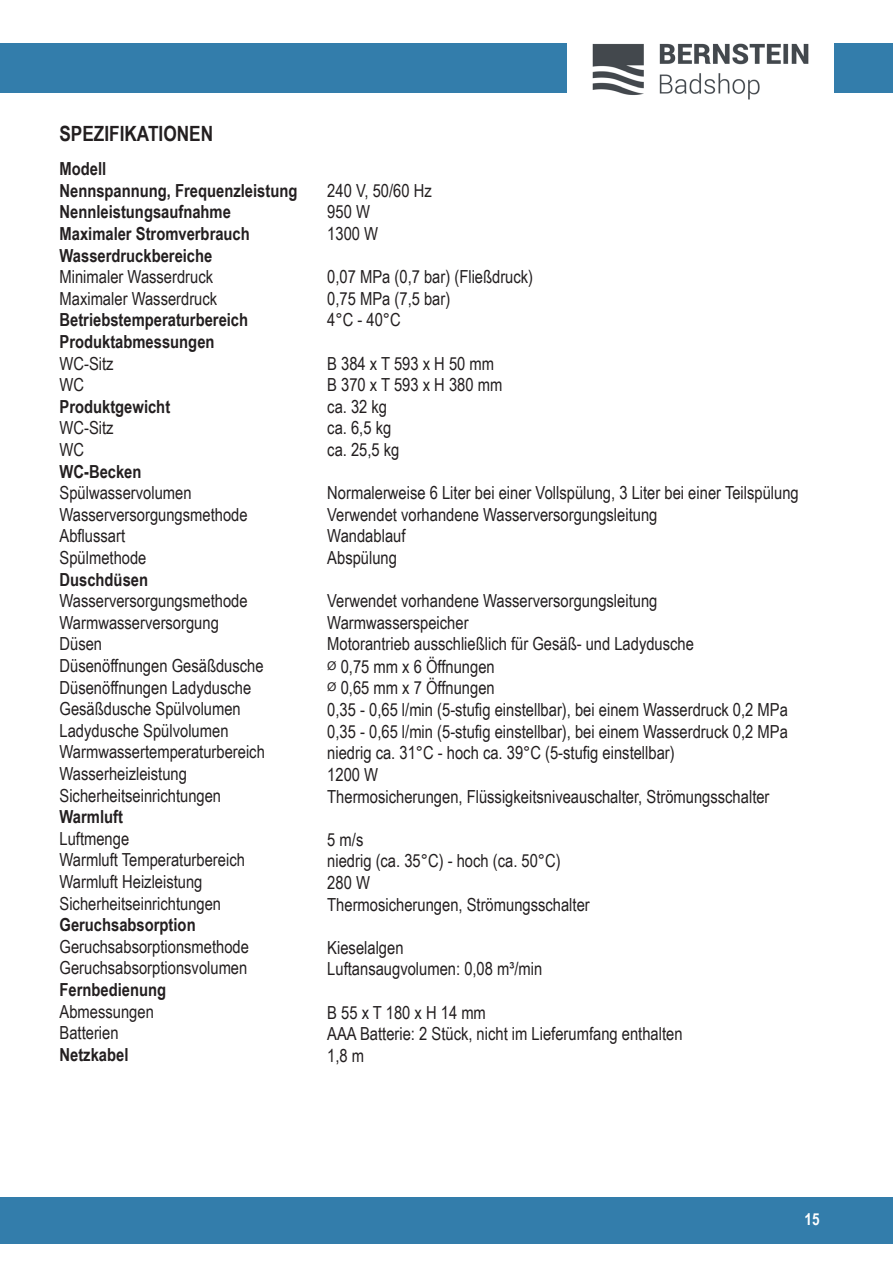
<style>
.page{position:relative;width:893px;height:1263px;background:#fff}
.page>*{position:absolute;margin:0;border:0;box-sizing:border-box;transform-origin:0 0}
.Überschrift{font:700 21px "Arial Narrow";color:#231f20}
.Fließtext{font:18px "Arial Narrow";color:#231f20}
.Fließtext-2{font:700 18px "Arial Narrow";color:#231f20}
.t1{font:700 16.5px "Arial Narrow";color:#fff}
</style>
<div class="page">
<div style="left:0;top:43px;width:893px;height:50px;background:#337dab"></div>
<div style="left:0;top:1197px;width:893px;height:47px;background:#337dab"></div>
<img style="left:568px;top:43px;width:265px;height:57px">
<p class="Überschrift" style="left:59px;top:118px;width:155px">SPEZIFIKATIONEN</p>
<p class="Fließtext-2" style="left:60px;top:155px;width:48px">Modell</p>
<p class="Fließtext-2" style="left:60px;top:177px;width:239px">Nennspannung, Frequenzleistung</p>
<p class="Fließtext-2" style="left:60px;top:198px;width:173px">Nennleistungsaufnahme</p>
<p class="Fließtext-2" style="left:60px;top:220px;width:192px">Maximaler Stromverbrauch</p>
<p class="Fließtext-2" style="left:60px;top:242px;width:154px">Wasserdruckbereiche</p>
<p class="Fließtext" style="left:60px;top:264px;width:155px">Minimaler Wasserdruck</p>
<p class="Fließtext" style="left:60px;top:285px;width:159px">Maximaler Wasserdruck</p>
<p class="Fließtext-2" style="left:60px;top:306px;width:190px">Betriebstemperaturbereich</p>
<p class="Fließtext-2" style="left:60px;top:328px;width:157px">Produktabmessungen</p>
<p class="Fließtext" style="left:60px;top:350px;width:56px">WC-Sitz</p>
<p class="Fließtext" style="left:60px;top:372px;width:26px">WC</p>
<p class="Fließtext-2" style="left:60px;top:393px;width:112px">Produktgewicht</p>
<p class="Fließtext" style="left:60px;top:415px;width:56px">WC-Sitz</p>
<p class="Fließtext" style="left:60px;top:436px;width:26px">WC</p>
<p class="Fließtext-2" style="left:60px;top:458px;width:84px">WC-Becken</p>
<p class="Fließtext" style="left:60px;top:480px;width:134px">Spülwasservolumen</p>
<p class="Fließtext" style="left:60px;top:501px;width:190px">Wasserversorgungsmethode</p>
<p class="Fließtext" style="left:60px;top:523px;width:67px">Abflussart</p>
<p class="Fließtext" style="left:60px;top:544px;width:88px">Spülmethode</p>
<p class="Fließtext-2" style="left:60px;top:566px;width:90px">Duschdüsen</p>
<p class="Fließtext" style="left:60px;top:588px;width:190px">Wasserversorgungsmethode</p>
<p class="Fließtext" style="left:60px;top:609px;width:161px">Warmwasserversorgung</p>
<p class="Fließtext" style="left:60px;top:631px;width:44px">Düsen</p>
<p class="Fließtext" style="left:60px;top:652px;width:206px">Düsenöffnungen Gesäßdusche</p>
<p class="Fließtext" style="left:60px;top:674px;width:193px">Düsenöffnungen Ladydusche</p>
<p class="Fließtext" style="left:60px;top:696px;width:183px">Gesäßdusche Spülvolumen</p>
<p class="Fließtext" style="left:60px;top:717px;width:171px">Ladydusche Spülvolumen</p>
<p class="Fließtext" style="left:60px;top:739px;width:207px">Warmwassertemperaturbereich</p>
<p class="Fließtext" style="left:60px;top:760px;width:129px">Wasserheizleistung</p>
<p class="Fließtext" style="left:60px;top:782px;width:163px">Sicherheitseinrichtungen</p>
<p class="Fließtext-2" style="left:60px;top:803px;width:65px">Warmluft</p>
<p class="Fließtext" style="left:60px;top:825px;width:71px">Luftmenge</p>
<p class="Fließtext" style="left:60px;top:847px;width:187px">Warmluft Temperaturbereich</p>
<p class="Fließtext" style="left:60px;top:868px;width:144px">Warmluft Heizleistung</p>
<p class="Fließtext" style="left:60px;top:890px;width:163px">Sicherheitseinrichtungen</p>
<p class="Fließtext-2" style="left:60px;top:911px;width:138px">Geruchsabsorption</p>
<p class="Fließtext" style="left:60px;top:933px;width:191px">Geruchsabsorptionsmethode</p>
<p class="Fließtext" style="left:60px;top:955px;width:189px">Geruchsabsorptionsvolumen</p>
<p class="Fließtext-2" style="left:60px;top:976px;width:108px">Fernbedienung</p>
<p class="Fließtext" style="left:60px;top:998px;width:96px">Abmessungen</p>
<p class="Fließtext" style="left:60px;top:1020px;width:61px">Batterien</p>
<p class="Fließtext-2" style="left:60px;top:1041px;width:70px">Netzkabel</p>
<p class="Fließtext" style="left:327px;top:177px;width:106px">240 V, 50/60 Hz</p>
<p class="Fließtext" style="left:327px;top:199px;width:44px">950 W</p>
<p class="Fließtext" style="left:327px;top:220px;width:52px">1300 W</p>
<p class="Fließtext" style="left:327px;top:264px;width:207px">0,07 MPa (0,7 bar) (Fließdruck)</p>
<p class="Fließtext" style="left:327px;top:285px;width:125px">0,75 MPa (7,5 bar)</p>
<p class="Fließtext" style="left:327px;top:307px;width:75px">4°C - 40°C</p>
<p class="Fließtext" style="left:327px;top:350px;width:168px">B 384 x T 593 x H 50 mm</p>
<p class="Fließtext" style="left:327px;top:372px;width:177px">B 370 x T 593 x H 380 mm</p>
<p class="Fließtext" style="left:327px;top:393px;width:61px">ca. 32 kg</p>
<p class="Fließtext" style="left:327px;top:415px;width:66px">ca. 6,5 kg</p>
<p class="Fließtext" style="left:327px;top:436px;width:74px">ca. 25,5 kg</p>
<p class="Fließtext" style="left:327px;top:480px;width:473px">Normalerweise 6 Liter bei einer Vollspülung, 3 Liter bei einer Teilspülung</p>
<p class="Fließtext" style="left:327px;top:501px;width:332px">Verwendet vorhandene Wasserversorgungsleitung</p>
<p class="Fließtext" style="left:327px;top:523px;width:80px">Wandablauf</p>
<p class="Fließtext" style="left:327px;top:544px;width:71px">Abspülung</p>
<p class="Fließtext" style="left:327px;top:588px;width:332px">Verwendet vorhandene Wasserversorgungsleitung</p>
<p class="Fließtext" style="left:327px;top:609px;width:143px">Warmwasserspeicher</p>
<p class="Fließtext" style="left:327px;top:631px;width:368px">Motorantrieb ausschließlich für Gesäß- und Ladydusche</p>
<p class="Fließtext" style="left:327px;top:653px;width:169px"><sup>Ø</sup> 0,75 mm x 6 Öffnungen</p>
<p class="Fließtext" style="left:327px;top:675px;width:169px"><sup>Ø</sup> 0,65 mm x 7 Öffnungen</p>
<p class="Fließtext" style="left:327px;top:696px;width:462px">0,35 - 0,65 l/min (5-stufig einstellbar), bei einem Wasserdruck 0,2 MPa</p>
<p class="Fließtext" style="left:327px;top:718px;width:462px">0,35 - 0,65 l/min (5-stufig einstellbar), bei einem Wasserdruck 0,2 MPa</p>
<p class="Fließtext" style="left:327px;top:740px;width:349px">niedrig ca. 31°C - hoch ca. 39°C (5-stufig einstellbar)</p>
<p class="Fließtext" style="left:327px;top:761px;width:52px">1200 W</p>
<p class="Fließtext" style="left:327px;top:783px;width:444px">Thermosicherungen, Flüssigkeitsniveauschalter, Strömungsschalter</p>
<p class="Fließtext" style="left:327px;top:826px;width:38px">5 m/s</p>
<p class="Fließtext" style="left:327px;top:848px;width:235px">niedrig (ca. 35°C) - hoch (ca. 50°C)</p>
<p class="Fließtext" style="left:327px;top:869px;width:44px">280 W</p>
<p class="Fließtext" style="left:327px;top:891px;width:264px">Thermosicherungen, Strömungsschalter</p>
<p class="Fließtext" style="left:327px;top:934px;width:78px">Kieselalgen</p>
<p class="Fließtext" style="left:327px;top:956px;width:216px">Luftansaugvolumen: 0,08 m³/min</p>
<p class="Fließtext" style="left:327px;top:999px;width:160px">B 55 x T 180 x H 14 mm</p>
<p class="Fließtext" style="left:327px;top:1020px;width:357px">AAA Batterie: 2 Stück, nicht im Lieferumfang enthalten</p>
<p class="Fließtext" style="left:327px;top:1042px;width:38px">1,8 m</p>
<p class="t1" style="left:805px;top:1207px;width:17px">15</p>
</div>
